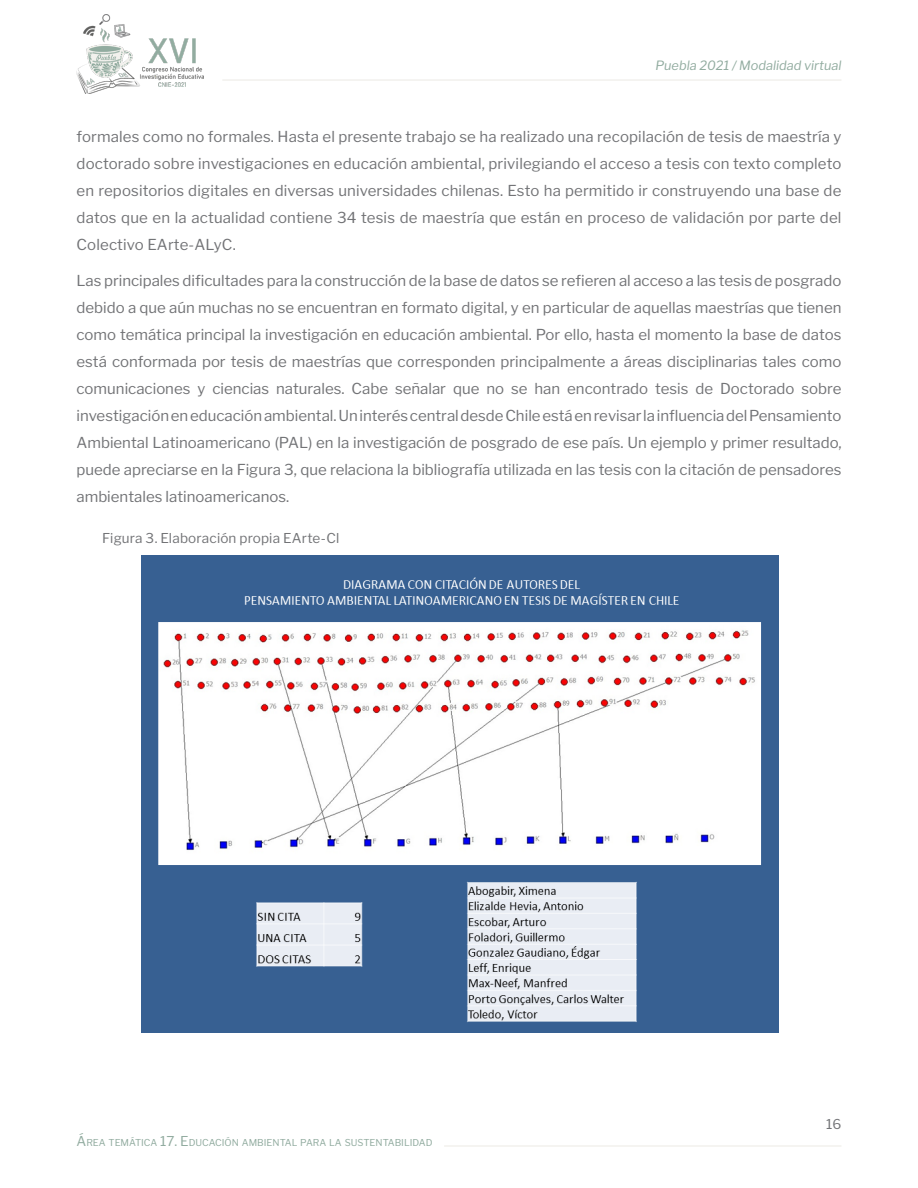
<style>
.page{position:relative;width:918px;height:1188px;background:#fff}
.page>*{position:absolute;margin:0;border:0;box-sizing:border-box;transform-origin:0 0}
.parrafo_general{font:15px/27px "Libre Franklin";color:#727376;text-align:justify}
.primer_párrafo{font:15px/27px "Libre Franklin";letter-spacing:.01em;color:#727376;text-align:justify}
.PIES_DE_IMAGEN{font:13.5px "Libre Franklin";letter-spacing:.01em;color:#727376}
.t1{font:13.5px "Libre Franklin";color:#727376}
.t2{font:italic 12.75px "Libre Franklin";color:#92aca0}
.t3{font:9.45px "Libre Franklin";color:#92aca0}
.s1{font-size:13.5px}
</style>
<div class="page">
<hr style="left:222px;top:79px;width:619px;height:2px;background:#f2f1ed">
<img style="left:77px;top:15px;width:126px;height:79px">
<hr style="left:444px;top:1145px;width:397px;height:2px;background:#f2f1ed">
<img style="left:141px;top:555px;width:637px;height:478px">
<p class="t2" style="left:655px;top:58px;width:187px">Puebla 2021 / Modalidad virtual</p>
<p class="primer_párrafo" style="left:77px;top:123px;width:766px">formales como no formales. Hasta el presente trabajo se ha realizado una recopilación de tesis de maestría y doctorado sobre investigaciones en educación ambiental, privilegiando el acceso a tesis con texto completo en repositorios digitales en diversas universidades chilenas. Esto ha permitido ir construyendo una base de datos que en la actualidad contiene 34 tesis de maestría que están en proceso de validación por parte del Colectivo EArte-ALyC.</p>
<p class="parrafo_general" style="left:77px;top:267px;width:767px">Las principales dificultades para la construcción de la base de datos se refieren al acceso a las tesis de posgrado debido a que aún muchas no se encuentran en formato digital, y en particular de aquellas maestrías que tienen como temática principal la investigación en educación ambiental. Por ello, hasta el momento la base de datos está conformada por tesis de maestrías que corresponden principalmente a áreas disciplinarias tales como comunicaciones y ciencias naturales. Cabe señalar que no se han encontrado tesis de Doctorado sobre investigación en educación ambiental. Un interés central desde Chile está en revisar la influencia del Pensamiento Ambiental Latinoamericano (PAL) en la investigación de posgrado de ese país. Un ejemplo y primer resultado, puede apreciarse en la Figura 3, que relaciona la bibliografía utilizada en las tesis con la citación de pensadores ambientales latinoamericanos.</p>
<p class="PIES_DE_IMAGEN" style="left:102px;top:530px;width:239px">Figura 3. Elaboración propia EArte-Cl</p>
<p class="t3" style="left:77px;top:1137px;width:358px"><span class="s1">Á</span>REA TEMÁTICA <span class="s1">17. E</span>DUCACIÓN AMBIENTAL PARA LA SUSTENTABILIDAD</p>
<p class="t1" style="left:826px;top:1116px;width:17px">16</p>
</div>
